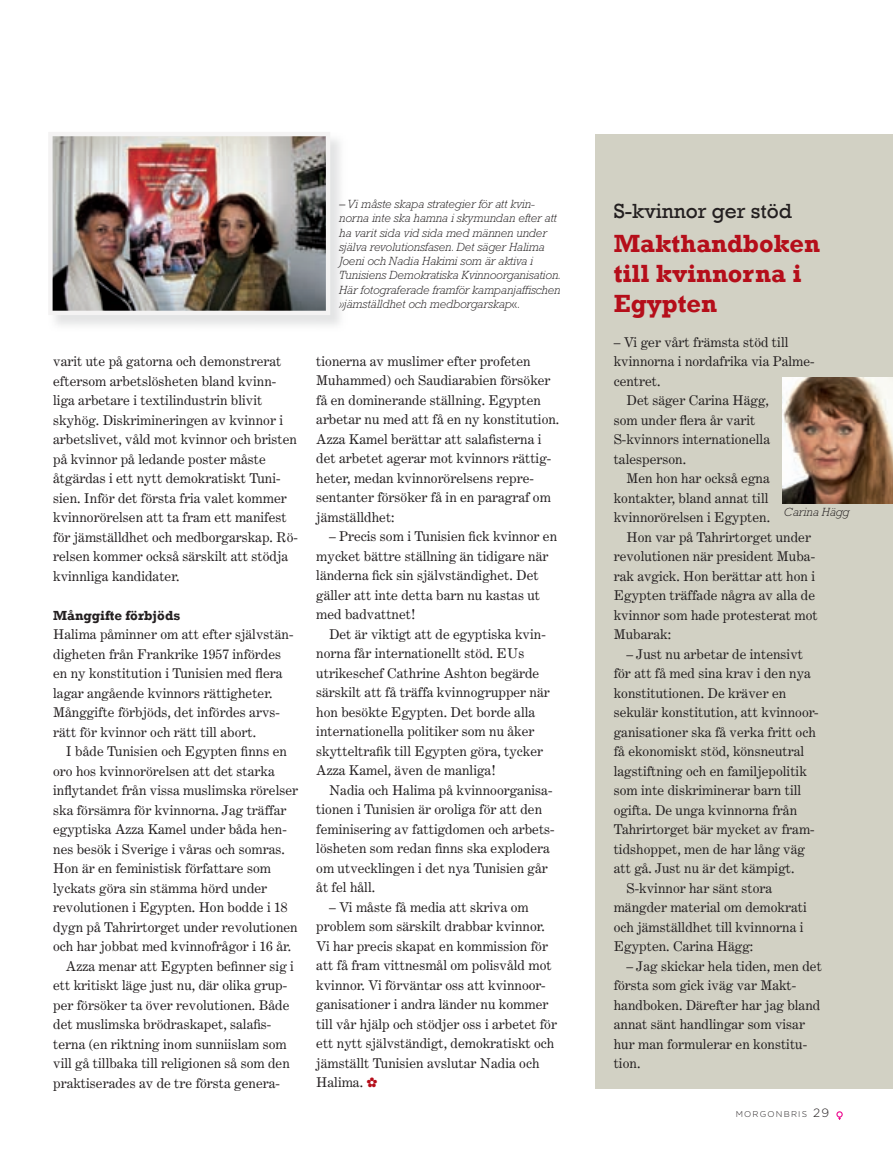
<style>
.page{position:relative;width:893px;height:1157px;background:#fff}
.page>*{position:absolute;margin:0;border:0;box-sizing:border-box;transform-origin:0 0}
.t1{font:700 25.5px/30px "Rockwell";color:#b50e1a}
.t2{font:21px "Rockwell";color:#231f20}
.t3{font:13.5px/19.5px "Century Expanded";color:#231f20}
.t4{font:700 13.5px "Rockwell";color:#231f20}
.t5{font:italic 300 12px/14.2px "Rockwell Std";color:#231f20}
.t6{font:300 8.4px "Gotham Rounded";letter-spacing:.145em;color:#231f20}
.s1{font-style:normal}
.s2{color:#b50e1a}
.s3{font-size:12px}
</style>
<div class="page">
<svg style="left:836px;top:1111px;width:7px;height:9px"></svg>
<img style="left:48px;top:132px;width:282px;height:183px">
<div style="left:595px;top:135px;width:298px;height:954px;background:#d2d1c4"></div>
<img style="left:782px;top:377px;width:111px;height:126px">
<p class="t5" style="left:339px;top:197px;width:224px">– Vi måste skapa strategier för att kvin&shy;norna inte ska hamna i skymundan efter att ha varit sida vid sida med männen under själva revolutionsfasen. Det säger Halima Joeni och Nadia Hakimi som är aktiva i Tunisiens Demokratiska Kvinnoorganisation.<br>Här fotograferade framför kampanjaffischen »jämställdhet och medborgarskap<span class="s1">«</span>.</p>
<p class="t3" style="left:53px;top:351px;width:246px">varit ute på gatorna och demonstrerat eftersom arbetslösheten bland kvinn&shy;liga arbetare i textilindustrin blivit skyhög. Diskrimineringen av kvinnor i arbetslivet, våld mot kvinnor och bristen på kvinnor på ledande poster måste åtgärdas i ett nytt demokratiskt Tuni&shy;sien. Inför det första fria valet kommer kvinnorörelsen att ta fram ett manifest för jämställdhet och medborgarskap. Rö&shy;relsen kommer också särskilt att stödja kvinnliga kandidater.</p>
<p class="t4" style="left:53px;top:607px;width:129px">Månggifte förbjöds</p>
<p class="t3" style="left:53px;top:624px;width:242px">Halima påminner om att efter självstän&shy;digheten från Frankrike 1957 infördes en ny konstitution i Tunisien med flera lagar angående kvinnors rättigheter.<br>Månggifte förbjöds, det infördes arvs&shy;rätt för kvinnor och rätt till abort.</p>
<p class="t3" style="left:66px;top:741px;width:223px">I både Tunisien och Egypten finns en</p>
<p class="t3" style="left:53px;top:761px;width:223px">oro hos kvinnorörelsen att det starka</p>
<p class="t3" style="left:53px;top:780px;width:247px">inflytandet från vissa muslimska rörelser</p>
<p class="t3" style="left:53px;top:800px;width:235px">ska försämra för kvinnorna. Jag träffar</p>
<p class="t3" style="left:53px;top:819px;width:235px">egyptiska Azza Kamel under båda hen-</p>
<p class="t3" style="left:53px;top:839px;width:233px">nes besök i Sverige i våras och somras.</p>
<p class="t3" style="left:53px;top:858px;width:219px">Hon är en feministisk författare som</p>
<p class="t3" style="left:53px;top:878px;width:216px">lyckats göra sin stämma hörd under</p>
<p class="t3" style="left:53px;top:897px;width:236px">revolutionen i Egypten. Hon bodde i 18</p>
<p class="t3" style="left:53px;top:917px;width:246px">dygn på Tahrirtorget under revolutionen</p>
<p class="t3" style="left:53px;top:936px;width:240px">och har jobbat med kvinnofrågor i 16 år.</p>
<p class="t3" style="left:66px;top:956px;width:230px">Azza menar att Egypten befinner sig i</p>
<p class="t3" style="left:53px;top:975px;width:236px">ett kritiskt läge just nu, där olika grup-</p>
<p class="t3" style="left:53px;top:995px;width:238px">per försöker ta över revolutionen. Både</p>
<p class="t3" style="left:53px;top:1014px;width:220px">det muslimska brödraskapet, salafis-</p>
<p class="t3" style="left:53px;top:1034px;width:235px">terna (en riktning inom sunniislam som</p>
<p class="t3" style="left:53px;top:1053px;width:238px">vill gå tillbaka till religionen så som den</p>
<p class="t3" style="left:53px;top:1073px;width:228px">praktiserades av de tre första genera-</p>
<p class="t3" style="left:316px;top:351px;width:245px">tionerna av muslimer efter profeten Muhammed) och Saudiarabien försöker få en dominerande ställning. Egypten arbetar nu med att få en ny konstitution.<br>Azza Kamel berättar att salafisterna i det arbetet agerar mot kvinnors rättig&shy;heter, medan kvinnorörelsens repre&shy;sentanter försöker få in en paragraf om jämställdhet:</p>
<p class="t3" style="left:316px;top:526px;width:242px;text-indent:13px">– Precis som i Tunisien fick kvinnor en mycket bättre ställning än tidigare när länderna fick sin självständighet. Det gäller att inte detta barn nu kastas ut med badvattnet!</p>
<p class="t3" style="left:316px;top:624px;width:235px;text-indent:13px">Det är viktigt att de egyptiska kvin&shy;norna får internationellt stöd. EUs utrikeschef Cathrine Ashton begärde särskilt att få träffa kvinnogrupper när hon besökte Egypten. Det borde alla internationella politiker som nu åker skytteltrafik till Egypten göra, tycker Azza Kamel, även de manliga!</p>
<p class="t3" style="left:316px;top:780px;width:240px;text-indent:13px">Nadia och Halima på kvinnoorganisa&shy;tionen i Tunisien är oroliga för att den feminisering av fattigdomen och arbets&shy;lösheten som redan finns ska explodera om utvecklingen i det nya Tunisien går åt fel håll.</p>
<p class="t3" style="left:316px;top:897px;width:242px;text-indent:13px">– Vi måste få media att skriva om problem som särskilt drabbar kvinnor.<br>Vi har precis skapat en kommission för att få fram vittnesmål om polisvåld mot kvinnor. Vi förväntar oss att kvinnoor&shy;ganisationer i andra länder nu kommer till vår hjälp och stödjer oss i arbetet för ett nytt självständigt, demokratiskt och jämställt Tunisien avslutar Nadia och Halima. <span class="s2">✿</span></p>
<h2 class="t2" style="left:614px;top:198px;width:180px">S-kvinnor ger stöd</h2>
<h1 class="t1" style="left:614px;top:228px;width:208px">Makthandboken till kvinnorna i<br>Egypten</h1>
<p class="t3" style="left:614px;top:332px;width:176px">– Vi ger vårt främsta stöd till</p>
<p class="t3" style="left:614px;top:351px;width:203px">kvinnorna i nordafrika via Palme-</p>
<p class="t3" style="left:614px;top:371px;width:48px">centret.</p>
<p class="t3" style="left:626px;top:390px;width:144px">Det säger Carina Hägg,</p>
<p class="t3" style="left:614px;top:410px;width:143px">som under flera år varit</p>
<p class="t3" style="left:614px;top:429px;width:158px">S-kvinnors internationella</p>
<p class="t3" style="left:614px;top:449px;width:74px">talesperson.</p>
<p class="t3" style="left:626px;top:468px;width:145px">Men hon har också egna</p>
<p class="t3" style="left:614px;top:488px;width:156px">kontakter, bland annat till</p>
<p class="t3" style="left:614px;top:507px;width:158px">kvinnorörelsen i Egypten.</p>
<p class="t3" style="left:626px;top:527px;width:186px">Hon var på Tahrirtorget under</p>
<p class="t3" style="left:614px;top:546px;width:203px">revolutionen när president Muba-</p>
<p class="t3" style="left:614px;top:566px;width:203px">rak avgick. Hon berättar att hon i</p>
<p class="t3" style="left:614px;top:585px;width:203px">Egypten träffade några av alla de</p>
<p class="t3" style="left:614px;top:605px;width:206px">kvinnor som hade protesterat mot</p>
<p class="t3" style="left:614px;top:624px;width:59px">Mubarak:</p>
<p class="t3" style="left:626px;top:644px;width:178px">– Just nu arbetar de intensivt</p>
<p class="t3" style="left:614px;top:663px;width:199px">för att få med sina krav i den nya</p>
<p class="t3" style="left:614px;top:683px;width:174px">konstitutionen. De kräver en</p>
<p class="t3" style="left:614px;top:702px;width:207px">sekulär konstitution, att kvinnoor-</p>
<p class="t3" style="left:614px;top:722px;width:204px">ganisationer ska få verka fritt och</p>
<p class="t3" style="left:614px;top:741px;width:192px">få ekonomiskt stöd, könsneutral</p>
<p class="t3" style="left:614px;top:761px;width:195px">lagstiftning och en familjepolitik</p>
<p class="t3" style="left:614px;top:780px;width:189px">som inte diskriminerar barn till</p>
<p class="t3" style="left:614px;top:800px;width:185px">ogifta. De unga kvinnorna från</p>
<p class="t3" style="left:614px;top:819px;width:203px">Tahrirtorget bär mycket av fram-</p>
<p class="t3" style="left:614px;top:839px;width:193px">tidshoppet, men de har lång väg</p>
<p class="t3" style="left:614px;top:858px;width:182px">att gå. Just nu är det kämpigt.</p>
<p class="t3" style="left:626px;top:878px;width:147px">S-kvinnor har sänt stora</p>
<p class="t3" style="left:614px;top:897px;width:195px">mängder material om demokrati</p>
<p class="t3" style="left:614px;top:917px;width:191px">och jämställdhet till kvinnorna i</p>
<p class="t3" style="left:614px;top:936px;width:141px">Egypten. Carina Hägg:</p>
<p class="t3" style="left:614px;top:956px;width:210px;text-indent:13px">– Jag skickar hela tiden, men det första som gick iväg var Makt&shy;handboken. Därefter har jag bland annat sänt handlingar som visar hur man formulerar en konstitu&shy;tion.</p>
<p class="t5" style="left:783px;top:505px;width:67px">Carina Hägg</p>
<p class="t6" style="left:736px;top:1109px;width:95px">MORGONBRIS <span class="s3">29</span></p>
</div>
